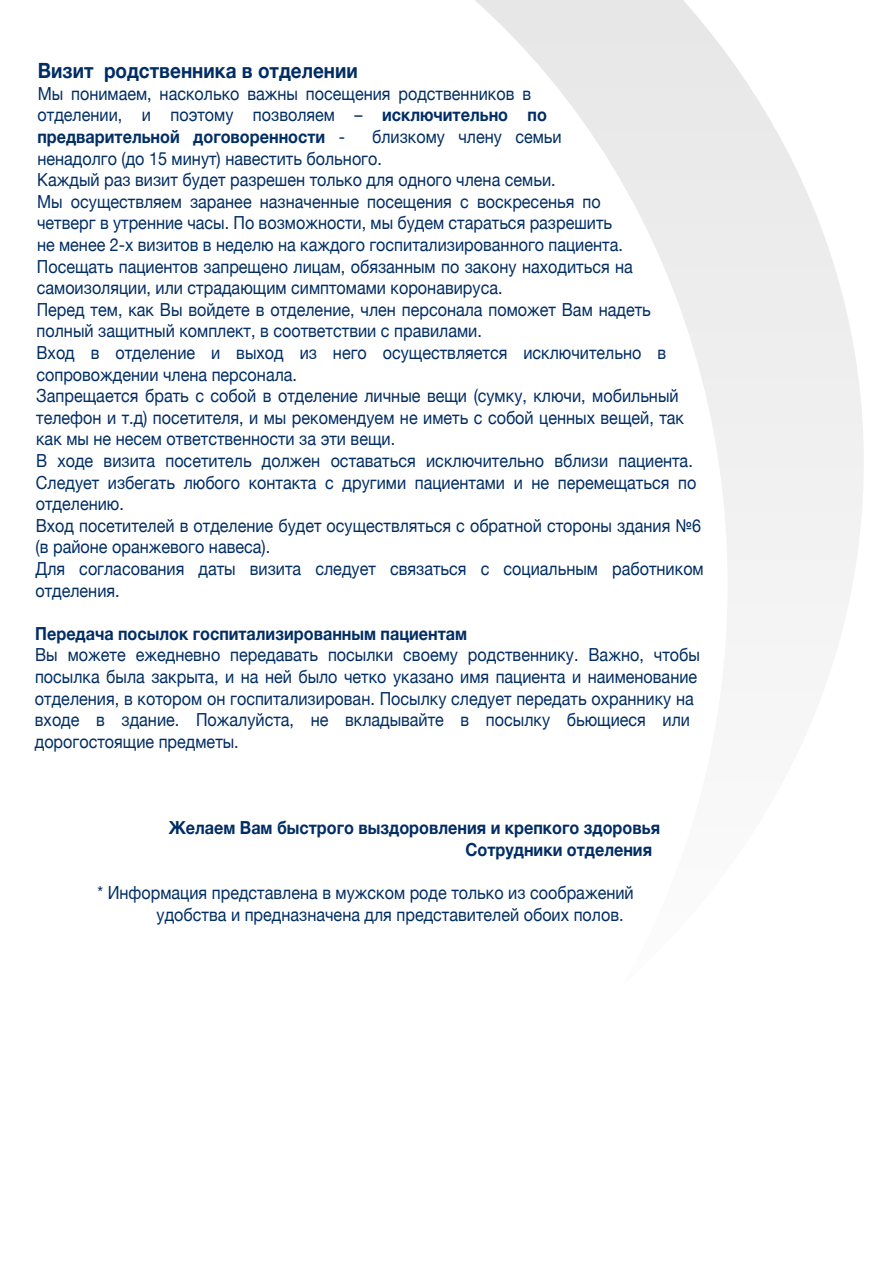
<style>
.page{position:relative;width:893px;height:1263px;background:#fff}
.page>*{position:absolute;margin:0;border:0;box-sizing:border-box;transform-origin:0 0}
.t1{font:700 21px "Helvetica Neue";color:#002d64;scale:.9 1}
.t2{font:18px/21.6px "Helvetica Neue";color:#002d64;scale:.9 1}
.t3{font:700 18px/21.6px "Helvetica Neue";color:#002d64;scale:.9 1}
.s1{font-weight:700}
</style>
<div class="page">
<svg style="left:475px;top:0;width:389px;height:646px"></svg>
<p class="t1" style="left:38px;top:54px;width:357px">Визит родственника в отделении</p>
<p class="t2" style="left:37px;top:84px;width:568px">Мы понимаем, насколько важны посещения родственников в отделении, и поэтому позволяем – <span class="s1">исключительно по предварительной договоренности</span> -</p>
<p class="t2" style="left:35px;top:127px;width:744px;text-indent:337px">близкому члену семьи<br>ненадолго (до 15 минут) навестить больного.<br>Каждый раз визит будет разрешен только для одного члена семьи.<br>Мы осуществляем заранее назначенные посещения с воскресенья по<br>четверг в утренние часы. По возможности, мы будем стараться разрешить<br>не менее 2-х визитов в неделю на каждого госпитализированного пациента.<br>Посещать пациентов запрещено лицам, обязанным по закону находиться на самоизоляции, или страдающим симптомами коронавируса.<br>Перед тем, как Вы войдете в отделение, член персонала поможет Вам надеть полный защитный комплект, в соответствии с правилами.<br>Вход в отделение и выход из него осуществляется исключительно в сопровождении члена персонала.<br>Запрещается брать с собой в отделение личные вещи (сумку, ключи, мобильный телефон и т.д) посетителя, и мы рекомендуем не иметь с собой ценных вещей, так как мы не несем ответственности за эти вещи.<br>В ходе визита посетитель должен оставаться исключительно вблизи пациента.<br>Следует избегать любого контакта с другими пациентами и не перемещаться по отделению.<br>Вход посетителей в отделение будет осуществляться с обратной стороны здания №6 (в районе оранжевого навеса).<br>Для согласования даты визита следует связаться с социальным работником отделения.</p>
<p class="t3" style="left:35px;top:623px;width:481px">Передача посылок госпитализированным пациентам</p>
<p class="t2" style="left:35px;top:645px;width:740px">Вы можете ежедневно передавать посылки своему родственнику. Важно, чтобы посылка была закрыта, и на ней было четко указано имя пациента и наименование отделения, в котором он госпитализирован. Посылку следует передать охраннику на входе в здание. Пожалуйста, не вкладывайте в посылку бьющиеся или дорогостоящие предметы.</p>
<p class="t3" style="left:466px;top:817px;width:218px;text-indent:-297px">Желаем Вам быстрого выздоровления и крепкого здоровья<br>Сотрудники отделения</p>
<p class="t2" style="left:157px;top:883px;width:532px;text-indent:-59px">* Информация представлена в мужском роде только из соображений удобства и предназначена для представителей обоих полов.</p>
</div>
